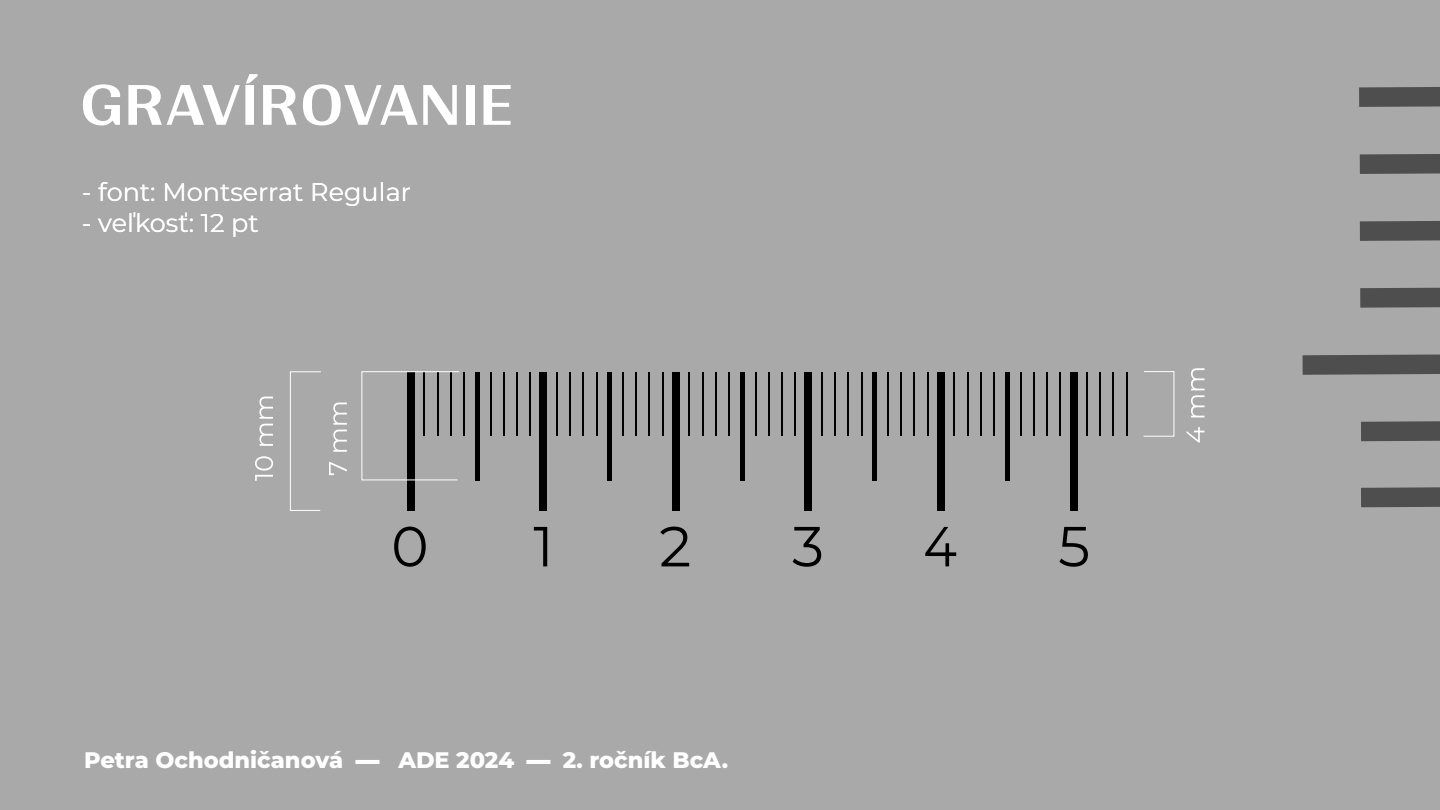
<style>
.page{position:relative;width:1440px;height:810px;background:#a9a9a9}
.page>*{position:absolute;margin:0;border:0;box-sizing:border-box;transform-origin:0 0}
.t1{font:67.5px "Quilon Variable Regular";color:#fff}
.t2{font:25.5px "Montserrat";color:#fff}
.t3{font:800 22.5px "Montserrat";color:#fff}
</style>
<div class="page">
<div style="left:355px;top:760px;width:24px;height:4px;border:2px solid #fff"></div>
<div style="left:526px;top:760px;width:24px;height:4px;border:2px solid #fff"></div>
<svg style="left:1187px;top:427px;width:17px;height:16px"></svg>
<svg style="left:1191px;top:368px;width:13px;height:49px"></svg>
<svg style="left:329px;top:462px;width:18px;height:13px"></svg>
<svg style="left:333px;top:403px;width:14px;height:49px"></svg>
<div style="left:1070px;top:372px;width:7px;height:138px;background:#000"></div>
<hr style="left:1126px;top:372px;width:1px;height:64px;background:#000">
<hr style="left:1113px;top:372px;width:1px;height:64px;background:#000">
<hr style="left:1100px;top:372px;width:1px;height:64px;background:#000">
<hr style="left:1086px;top:372px;width:2px;height:64px;background:#000">
<div style="left:937px;top:372px;width:8px;height:138px;background:#000"></div>
<div style="left:1005px;top:372px;width:5px;height:108px;background:#000"></div>
<hr style="left:1060px;top:372px;width:1px;height:64px;background:#000">
<hr style="left:1046px;top:372px;width:2px;height:64px;background:#000">
<hr style="left:1033px;top:372px;width:1px;height:64px;background:#000">
<hr style="left:1020px;top:372px;width:1px;height:64px;background:#000">
<hr style="left:993px;top:372px;width:2px;height:64px;background:#000">
<hr style="left:980px;top:372px;width:1px;height:64px;background:#000">
<hr style="left:967px;top:372px;width:1px;height:64px;background:#000">
<hr style="left:954px;top:372px;width:1px;height:64px;background:#000">
<div style="left:805px;top:372px;width:7px;height:138px;background:#000"></div>
<div style="left:872px;top:372px;width:5px;height:108px;background:#000"></div>
<hr style="left:927px;top:372px;width:1px;height:64px;background:#000">
<hr style="left:914px;top:372px;width:1px;height:64px;background:#000">
<hr style="left:901px;top:372px;width:1px;height:64px;background:#000">
<hr style="left:887px;top:372px;width:2px;height:64px;background:#000">
<hr style="left:861px;top:372px;width:1px;height:64px;background:#000">
<hr style="left:848px;top:372px;width:1px;height:64px;background:#000">
<hr style="left:834px;top:372px;width:2px;height:64px;background:#000">
<hr style="left:821px;top:372px;width:1px;height:64px;background:#000">
<div style="left:673px;top:372px;width:7px;height:138px;background:#000"></div>
<div style="left:740px;top:372px;width:5px;height:108px;background:#000"></div>
<hr style="left:795px;top:372px;width:1px;height:64px;background:#000">
<hr style="left:781px;top:372px;width:2px;height:64px;background:#000">
<hr style="left:768px;top:372px;width:1px;height:64px;background:#000">
<hr style="left:755px;top:372px;width:1px;height:64px;background:#000">
<hr style="left:729px;top:372px;width:1px;height:64px;background:#000">
<hr style="left:715px;top:372px;width:1px;height:64px;background:#000">
<hr style="left:702px;top:372px;width:1px;height:64px;background:#000">
<hr style="left:689px;top:372px;width:1px;height:64px;background:#000">
<div style="left:540px;top:372px;width:7px;height:138px;background:#000"></div>
<div style="left:607px;top:372px;width:5px;height:108px;background:#000"></div>
<hr style="left:662px;top:372px;width:1px;height:64px;background:#000">
<hr style="left:649px;top:372px;width:1px;height:64px;background:#000">
<hr style="left:636px;top:372px;width:1px;height:64px;background:#000">
<hr style="left:622px;top:372px;width:2px;height:64px;background:#000">
<hr style="left:596px;top:372px;width:1px;height:64px;background:#000">
<hr style="left:583px;top:372px;width:1px;height:64px;background:#000">
<hr style="left:570px;top:372px;width:1px;height:64px;background:#000">
<hr style="left:556px;top:372px;width:1px;height:64px;background:#000">
<div style="left:407px;top:372px;width:8px;height:138px;background:#000"></div>
<div style="left:475px;top:372px;width:5px;height:108px;background:#000"></div>
<hr style="left:530px;top:372px;width:1px;height:64px;background:#000">
<hr style="left:516px;top:372px;width:2px;height:64px;background:#000">
<hr style="left:503px;top:372px;width:1px;height:64px;background:#000">
<hr style="left:490px;top:372px;width:1px;height:64px;background:#000">
<hr style="left:463px;top:372px;width:2px;height:64px;background:#000">
<svg style="left:394px;top:527px;width:32px;height:40px"></svg>
<svg style="left:534px;top:527px;width:13px;height:39px"></svg>
<svg style="left:660px;top:527px;width:29px;height:39px"></svg>
<svg style="left:793px;top:527px;width:28px;height:40px"></svg>
<svg style="left:925px;top:527px;width:31px;height:39px"></svg>
<svg style="left:1059px;top:527px;width:29px;height:40px"></svg>
<svg style="left:361px;top:371px;width:99px;height:110px"></svg>
<svg style="left:255px;top:456px;width:18px;height:25px"></svg>
<svg style="left:259px;top:397px;width:14px;height:49px"></svg>
<svg style="left:290px;top:371px;width:31px;height:140px"></svg>
<svg style="left:1143px;top:371px;width:32px;height:66px"></svg>
<svg style="left:1360px;top:154px;width:80px;height:20px;background:#505050"></svg>
<div style="left:1361px;top:421px;width:79px;height:20px;background:#4e4e4e"></div>
<svg style="left:1303px;top:354px;width:137px;height:21px;background:#545454"></svg>
<div style="left:1360px;top:288px;width:80px;height:20px;background:#4e4e4e"></div>
<svg style="left:1360px;top:221px;width:80px;height:20px;background:#505050"></svg>
<svg style="left:1359px;top:87px;width:81px;height:20px;background:#505050"></svg>
<div style="left:1361px;top:487px;width:79px;height:20px;background:#4e4e4e"></div>
<h1 class="t1" style="left:80px;top:70px;width:435px">GRAVÍROVANIE</h1>
<p class="t2" style="left:82px;top:175px;width:331px">- font: Montserrat Regular</p>
<p class="t2" style="left:82px;top:205px;width:178px">- veľkosť: 12 pt</p>
<p class="t3" style="left:84px;top:744px;width:645px">Petra Ochodničanová — ADE 2024 — 2. ročník BcA.</p>
</div>
